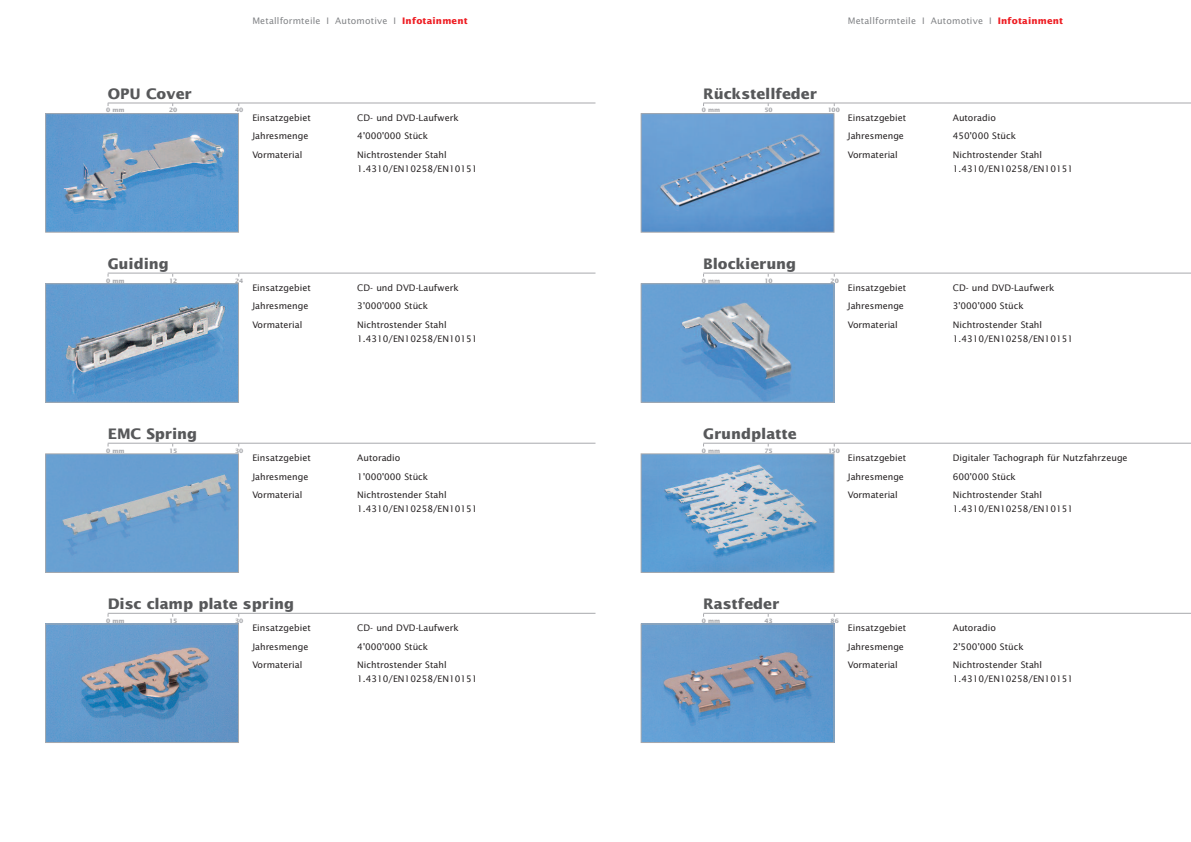
<style>
.page{position:relative;width:1191px;height:842px;background:#fff}
.page>*{position:absolute;margin:0;border:0;box-sizing:border-box;transform-origin:0 0}
.t1{font:700 14.5px "Lucida Sans Std";letter-spacing:-.005em;color:#57585a}
.t2{font:9px/14px "Lucida Sans Std";color:#231f20}
.t3{font:9px "Lucida Sans Std";letter-spacing:.02em;color:#808285}
.t4{font:700 6px "Lucida Sans Std";color:#a8a9ad}
.s1{font-weight:700;color:#ee1d23}
</style>
<div class="page">
<img style="left:47px;top:115px;width:190px;height:115px">
<div style="left:45px;top:113px;width:194px;height:119px;border:1px solid #a8a9ad"></div>
<img style="left:47px;top:285px;width:190px;height:116px">
<div style="left:45px;top:283px;width:194px;height:120px;border:1px solid #a8a9ad"></div>
<img style="left:47px;top:456px;width:190px;height:115px">
<div style="left:45px;top:454px;width:194px;height:119px;border:1px solid #a8a9ad"></div>
<img style="left:47px;top:626px;width:190px;height:115px">
<div style="left:45px;top:624px;width:194px;height:119px;border:1px solid #a8a9ad"></div>
<img style="left:643px;top:115px;width:189px;height:115px">
<div style="left:641px;top:113px;width:193px;height:119px;border:1px solid #a8a9ad"></div>
<img style="left:643px;top:285px;width:189px;height:116px">
<div style="left:641px;top:283px;width:193px;height:120px;border:1px solid #a8a9ad"></div>
<img style="left:643px;top:456px;width:189px;height:115px">
<div style="left:641px;top:454px;width:193px;height:119px;border:1px solid #a8a9ad"></div>
<img style="left:643px;top:626px;width:189px;height:115px">
<div style="left:641px;top:624px;width:193px;height:119px;border:1px solid #a8a9ad"></div>
<hr style="left:108px;top:273px;width:487px;height:1px;background:#a8a9ad">
<hr style="left:108px;top:443px;width:487px;height:1px;background:#a8a9ad">
<hr style="left:108px;top:613px;width:487px;height:1px;background:#a8a9ad">
<hr style="left:108px;top:103px;width:487px;height:1px;background:#a8a9ad">
<hr style="left:703px;top:273px;width:488px;height:1px;background:#a8a9ad">
<hr style="left:703px;top:443px;width:488px;height:1px;background:#a8a9ad">
<hr style="left:703px;top:613px;width:488px;height:1px;background:#a8a9ad">
<hr style="left:703px;top:103px;width:488px;height:1px;background:#a8a9ad">
<p class="t3" style="left:252px;top:17px;width:217px">Metallformteile I Automotive I <span class="s1">Infotainment</span></p>
<p class="t3" style="left:848px;top:17px;width:217px">Metallformteile I Automotive I <span class="s1">Infotainment</span></p>
<h1 class="t1" style="left:108px;top:88px;width:86px">OPU Cover</h1>
<p class="t4" style="left:106px;top:107px;width:20px">0 mm</p>
<p class="t4" style="left:169px;top:107px;width:10px">20</p>
<p class="t4" style="left:235px;top:107px;width:10px">40</p>
<p class="t2" style="left:252px;top:111px;width:60px">Einsatzgebiet</p>
<p class="t2" style="left:357px;top:111px;width:103px">CD- und DVD-Laufwerk</p>
<p class="t2" style="left:252px;top:130px;width:58px">Jahresmenge</p>
<p class="t2" style="left:357px;top:130px;width:72px">4'000'000 Stück</p>
<p class="t2" style="left:252px;top:148px;width:51px">Vormaterial</p>
<p class="t2" style="left:357px;top:148px;width:122px">Nichtrostender Stahl<br>1.4310/EN10258/EN10151</p>
<h1 class="t1" style="left:703px;top:88px;width:115px">Rückstellfeder</h1>
<p class="t4" style="left:701px;top:107px;width:20px">0 mm</p>
<p class="t4" style="left:764px;top:107px;width:10px">50</p>
<p class="t4" style="left:828px;top:107px;width:13px">100</p>
<p class="t2" style="left:848px;top:111px;width:60px">Einsatzgebiet</p>
<p class="t2" style="left:952px;top:111px;width:45px">Autoradio</p>
<p class="t2" style="left:848px;top:130px;width:58px">Jahresmenge</p>
<p class="t2" style="left:952px;top:130px;width:65px">450'000 Stück</p>
<p class="t2" style="left:848px;top:148px;width:51px">Vormaterial</p>
<p class="t2" style="left:952px;top:148px;width:122px">Nichtrostender Stahl<br>1.4310/EN10258/EN10151</p>
<h1 class="t1" style="left:108px;top:258px;width:63px">Guiding</h1>
<h1 class="t1" style="left:703px;top:258px;width:95px">Blockierung</h1>
<p class="t4" style="left:106px;top:278px;width:20px">0 mm</p>
<p class="t4" style="left:169px;top:278px;width:10px">12</p>
<p class="t4" style="left:235px;top:278px;width:10px">24</p>
<p class="t2" style="left:252px;top:282px;width:60px">Einsatzgebiet</p>
<p class="t2" style="left:357px;top:282px;width:103px">CD- und DVD-Laufwerk</p>
<p class="t2" style="left:252px;top:300px;width:58px">Jahresmenge</p>
<p class="t2" style="left:357px;top:300px;width:72px">3'000'000 Stück</p>
<p class="t2" style="left:252px;top:318px;width:51px">Vormaterial</p>
<p class="t2" style="left:357px;top:318px;width:122px">Nichtrostender Stahl<br>1.4310/EN10258/EN10151</p>
<p class="t4" style="left:701px;top:278px;width:20px">0 mm</p>
<p class="t4" style="left:764px;top:278px;width:10px">10</p>
<p class="t4" style="left:830px;top:278px;width:10px">20</p>
<p class="t2" style="left:848px;top:282px;width:60px">Einsatzgebiet</p>
<p class="t2" style="left:952px;top:282px;width:103px">CD- und DVD-Laufwerk</p>
<p class="t2" style="left:848px;top:300px;width:58px">Jahresmenge</p>
<p class="t2" style="left:952px;top:300px;width:72px">3'000'000 Stück</p>
<p class="t2" style="left:848px;top:318px;width:51px">Vormaterial</p>
<p class="t2" style="left:952px;top:318px;width:122px">Nichtrostender Stahl<br>1.4310/EN10258/EN10151</p>
<h1 class="t1" style="left:108px;top:428px;width:91px">EMC Spring</h1>
<h1 class="t1" style="left:703px;top:428px;width:95px">Grundplatte</h1>
<p class="t4" style="left:106px;top:448px;width:20px">0 mm</p>
<p class="t4" style="left:169px;top:448px;width:10px">15</p>
<p class="t4" style="left:235px;top:448px;width:10px">30</p>
<p class="t2" style="left:252px;top:452px;width:60px">Einsatzgebiet</p>
<p class="t2" style="left:357px;top:452px;width:45px">Autoradio</p>
<p class="t2" style="left:252px;top:470px;width:58px">Jahresmenge</p>
<p class="t2" style="left:357px;top:470px;width:72px">1'000'000 Stück</p>
<p class="t2" style="left:252px;top:488px;width:51px">Vormaterial</p>
<p class="t2" style="left:357px;top:488px;width:122px">Nichtrostender Stahl<br>1.4310/EN10258/EN10151</p>
<p class="t4" style="left:701px;top:448px;width:20px">0 mm</p>
<p class="t4" style="left:764px;top:448px;width:10px">75</p>
<p class="t4" style="left:828px;top:448px;width:13px">150</p>
<p class="t2" style="left:848px;top:452px;width:60px">Einsatzgebiet</p>
<p class="t2" style="left:952px;top:452px;width:176px">Digitaler Tachograph für Nutzfahrzeuge</p>
<p class="t2" style="left:848px;top:470px;width:58px">Jahresmenge</p>
<p class="t2" style="left:952px;top:470px;width:65px">600'000 Stück</p>
<p class="t2" style="left:848px;top:488px;width:51px">Vormaterial</p>
<p class="t2" style="left:952px;top:488px;width:122px">Nichtrostender Stahl<br>1.4310/EN10258/EN10151</p>
<h1 class="t1" style="left:108px;top:598px;width:188px">Disc clamp plate spring</h1>
<p class="t2" style="left:252px;top:622px;width:60px">Einsatzgebiet</p>
<p class="t2" style="left:357px;top:622px;width:103px">CD- und DVD-Laufwerk</p>
<p class="t2" style="left:252px;top:640px;width:58px">Jahresmenge</p>
<p class="t2" style="left:357px;top:640px;width:72px">4'000'000 Stück</p>
<p class="t2" style="left:252px;top:658px;width:51px">Vormaterial</p>
<p class="t2" style="left:357px;top:658px;width:122px">Nichtrostender Stahl<br>1.4310/EN10258/EN10151</p>
<p class="t4" style="left:106px;top:618px;width:20px">0 mm</p>
<p class="t4" style="left:169px;top:618px;width:10px">15</p>
<p class="t4" style="left:235px;top:618px;width:10px">30</p>
<h1 class="t1" style="left:703px;top:598px;width:78px">Rastfeder</h1>
<p class="t4" style="left:701px;top:618px;width:20px">0 mm</p>
<p class="t4" style="left:764px;top:618px;width:10px">43</p>
<p class="t4" style="left:830px;top:618px;width:10px">86</p>
<p class="t2" style="left:848px;top:622px;width:60px">Einsatzgebiet</p>
<p class="t2" style="left:952px;top:622px;width:45px">Autoradio</p>
<p class="t2" style="left:848px;top:640px;width:58px">Jahresmenge</p>
<p class="t2" style="left:952px;top:640px;width:72px">2'500'000 Stück</p>
<p class="t2" style="left:848px;top:658px;width:51px">Vormaterial</p>
<p class="t2" style="left:952px;top:658px;width:122px">Nichtrostender Stahl<br>1.4310/EN10258/EN10151</p>
</div>
